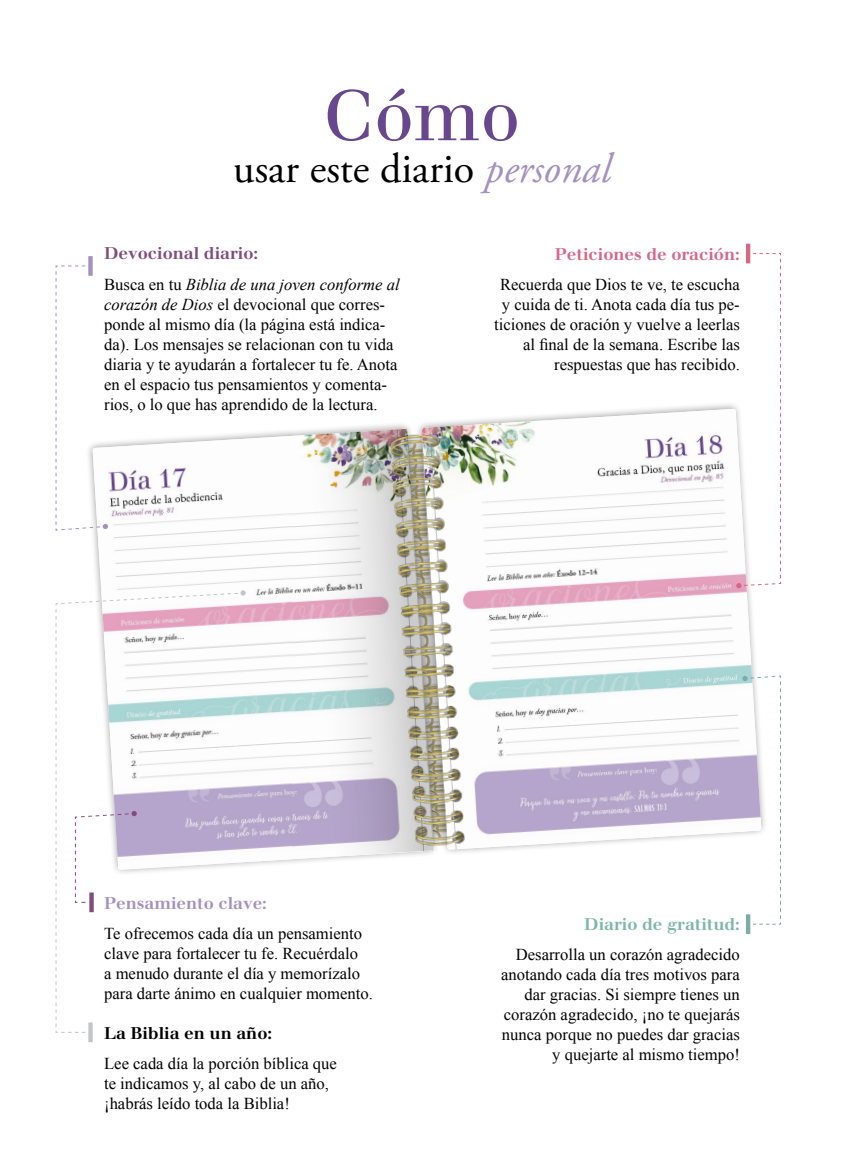
<style>
.page{position:relative;width:844px;height:1166px;background:#fff}
.page>*{position:absolute;margin:0;border:0;box-sizing:border-box;transform-origin:0 0}
.t1{font:70px "Justus";color:#69478f}
.t2{font:42px "Adobe Garamond Pro";color:#000}
.t3{font:16.62px/19.9px "Times New Roman";color:#000}
.t4{font:700 16.62px "Justus";color:#d66785}
.t5{font:700 16.62px "Justus";color:#804d7d}
.t6{font:700 16.62px "Justus";color:#a591c0}
.t7{font:700 16.62px "Justus";color:#7db7a8}
.t8{font:700 16.62px "Justus";color:#000}
.s1{font-style:italic;color:#a591c0}
.s2{font-style:italic}
</style>
<div class="page">
<img style="left:441px;top:409px;width:315px;height:441px">
<img style="left:93px;top:431px;width:267px;height:435px">
<svg style="left:292px;top:429px;width:141px;height:429px"></svg>
<img style="left:386px;top:431px;width:81px;height:423px">
<div style="left:88px;top:256px;width:5px;height:20px;background:#a591c0"></div>
<svg style="left:55px;top:265px;width:53px;height:266px"></svg>
<div style="left:88px;top:1022px;width:5px;height:20px;background:#c3c5ca"></div>
<div style="left:745px;top:244px;width:5px;height:19px;background:#d66785"></div>
<svg style="left:736px;top:253px;width:45px;height:335px"></svg>
<svg style="left:56px;top:590px;width:190px;height:443px"></svg>
<div style="left:745px;top:914px;width:5px;height:20px;background:#7caba8"></div>
<svg style="left:742px;top:675px;width:39px;height:250px"></svg>
<h1 class="t1" style="left:323px;top:74px;width:198px">Cómo</h1>
<h2 class="t2" style="left:233px;top:143px;width:379px">usar este diario <span class="s1">personal</span></h2>
<p class="t5" style="left:104px;top:243px;width:155px">Devocional diario:</p>
<p class="t3" style="left:104px;top:274px;width:297px">Busca en tu <span class="s2">Biblia de una joven conforme al corazón de Dios</span> el devocional que corres&shy;ponde al mismo día (la página está indica&shy;da). Los mensajes se relacionan con tu vida diaria y te ayudarán a fortalecer tu fe. Anota en el espacio tus pensamientos y comenta&shy;rios, o lo que has aprendido de la lectura.</p>
<p class="t4" style="left:555px;top:243px;width:186px">Peticiones de oración:</p>
<p class="t3" style="left:494px;top:274px;width:247px;text-align:right">Recuerda que Dios te ve, te escucha y cuida de ti. Anota cada día tus pe&shy;ticiones de oración y vuelve a leerlas al final de la semana. Escribe las respuestas que has recibido.</p>
<p class="t6" style="left:104px;top:892px;width:164px">Pensamiento clave:</p>
<p class="t3" style="left:104px;top:923px;width:270px">Te ofrecemos cada día un pensamiento clave para fortalecer tu fe. Recuérdalo<br>a menudo durante el día y memorízalo para darte ánimo en cualquier momento.</p>
<p class="t8" style="left:104px;top:1022px;width:169px">La Biblia en un año:</p>
<p class="t3" style="left:104px;top:1053px;width:234px">Lee cada día la porción bíblica que te indicamos y, al cabo de un año, ¡habrás leído toda la Biblia!</p>
<p class="t7" style="left:584px;top:913px;width:157px">Diario de gratitud:</p>
<p class="t3" style="left:501px;top:944px;width:240px;text-align:right">Desarrolla un corazón agradecido anotando cada día tres motivos para dar gracias. Si siempre tienes un corazón agradecido, ¡no te quejarás nunca porque no puedes dar gracias y quejarte al mismo tiempo!</p>
</div>
